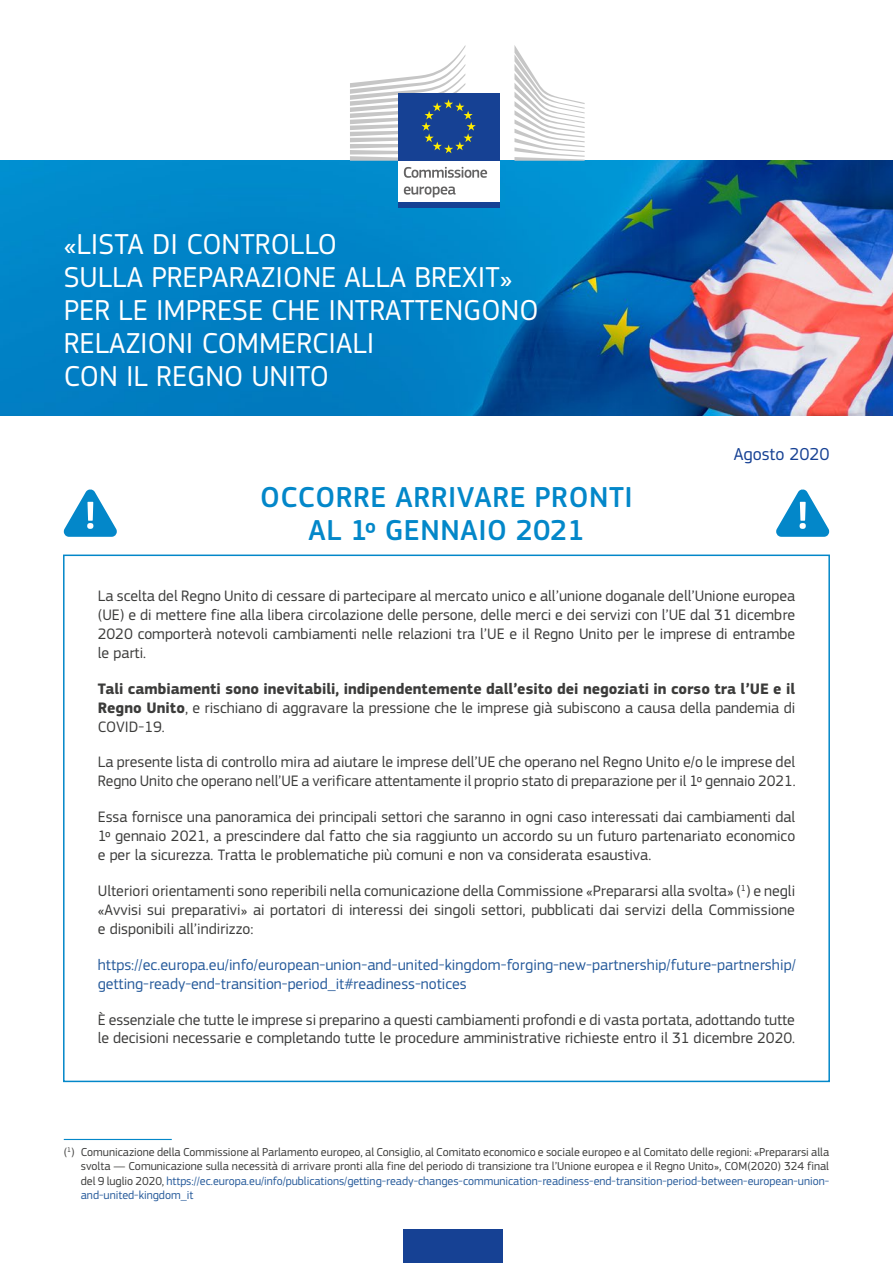
<style>
.page{position:relative;width:893px;height:1263px;background:#fff}
.page>*{position:absolute;margin:0;border:0;box-sizing:border-box;transform-origin:0 0}
.doc_title{font:30px/33px "EC Square Sans Pro";color:#fff}
.title_0{font:500 30px/33px "EC Square Sans Pro";letter-spacing:.02em;color:#0387c9;text-align:center}
.doc_date{font:18px "EC Square Sans Pro";color:#164194}
.body_page_1{font:15.75px/18.9px "EC Square Sans Pro";color:#3c3c3b;text-align:justify}
.body_page_1-2{font:700 15.75px/18.9px "EC Square Sans Pro";color:#3c3c3b;text-align:justify}
.body_page_1-3{font:15.75px/18.9px "EC Square Sans Pro";letter-spacing:.005em;color:#275b9b}
.footnotes{font:12px/14.4px "EC Square Sans Pro";color:#3c3c3b;text-align:justify}
.s1{font-weight:400}
.s2{color:#275b9b}
</style>
<div class="page">
<img style="left:0;top:161px;width:893px;height:255px">
<hr style="left:64px;top:1139px;width:108px;height:1px;background:#0387c9">
<svg style="left:63px;top:489px;width:54px;height:48px"></svg>
<svg style="left:776px;top:489px;width:54px;height:48px"></svg>
<div style="left:398px;top:159px;width:101px;height:45px;background:#fff"></div>
<div style="left:398px;top:202px;width:101px;height:6px;background:#164194"></div>
<svg style="left:514px;top:45px;width:71px;height:116px"></svg>
<div style="left:398px;top:93px;width:101px;height:68px;background:#164194"></div>
<svg style="left:350px;top:45px;width:126px;height:116px"></svg>
<svg style="left:404px;top:167px;width:83px;height:11px"></svg>
<svg style="left:404px;top:186px;width:52px;height:11px"></svg>
<div style="left:404px;top:1229px;width:99px;height:34px;background:#164194"></div>
<p class="doc_title" style="left:64px;top:228px;width:450px">«LISTA DI CONTROLLO<br>SULLA PREPARAZIONE ALLA BREXIT»</p>
<p class="doc_title" style="left:64px;top:294px;width:476px">PER LE IMPRESE CHE INTRATTENGONO<br>RELAZIONI COMMERCIALI<br>CON IL REGNO UNITO</p>
<p class="title_0" style="left:260px;top:481px;width:374px">OCCORRE ARRIVARE PRONTI<br>AL 1º GENNAIO 2021</p>
<p class="doc_date" style="left:734px;top:444px;width:97px">Agosto 2020</p>
<p class="body_page_1" style="left:98px;top:587px;width:699px">La scelta del Regno Unito di cessare di partecipare al mercato unico e all’unione doganale dell’Unione europea (UE) e di mettere fine alla libera circolazione delle persone, delle merci e dei servizi con l’UE dal 31 dicembre 2020 comporterà notevoli cambiamenti nelle relazioni tra l’UE e il Regno Unito per le imprese di entrambe le parti.</p>
<p class="body_page_1-2" style="left:98px;top:680px;width:699px">Tali cambiamenti sono inevitabili, indipendentemente dall’esito dei negoziati in corso tra l’UE e il Regno Unito<span class="s1">, e rischiano di aggravare la pressione che le imprese già subiscono a causa della pandemia di COVID-19.</span></p>
<p class="body_page_1" style="left:98px;top:753px;width:699px">La presente lista di controllo mira ad aiutare le imprese dell’UE che operano nel Regno Unito e/o le imprese del<br>Regno Unito che operano nell’UE a verificare attentamente il proprio stato di preparazione per il 1º gennaio 2021.</p>
<p class="body_page_1" style="left:98px;top:808px;width:699px">Essa fornisce una panoramica dei principali settori che saranno in ogni caso interessati dai cambiamenti dal 1º gennaio 2021, a prescindere dal fatto che sia raggiunto un accordo su un futuro partenariato economico e per la sicurezza. Tratta le problematiche più comuni e non va considerata esaustiva.</p>
<p class="body_page_1" style="left:98px;top:881px;width:699px">Ulteriori orientamenti sono reperibili nella comunicazione della Commissione «Prepararsi alla svolta» (<sup>1</sup>) e negli «Avvisi sui preparativi» ai portatori di interessi dei singoli settori, pubblicati dai servizi della Commissione e disponibili all’indirizzo:</p>
<p class="body_page_1-3" style="left:98px;top:955px;width:699px">https://ec.europa.eu/info/european-union-and-united-kingdom-forging-new-partnership/future-partnership/ getting-ready-end-transition-period_it#readiness-notices</p>
<p class="body_page_1" style="left:98px;top:1010px;width:699px">È essenziale che tutte le imprese si preparino a questi cambiamenti profondi e di vasta portata, adottando tutte le decisioni necessarie e completando tutte le procedure amministrative richieste entro il 31 dicembre 2020.</p>
<p class="footnotes" style="left:81px;top:1145px;width:750px;text-indent:-17px">(<sup>1</sup>) Comunicazione della Commissione al Parlamento europeo, al Consiglio, al Comitato economico e sociale europeo e al Comitato delle regioni: «Prepararsi alla svolta — Comunicazione sulla necessità di arrivare pronti alla fine del periodo di transizione tra l’Unione europea e il Regno Unito», COM(2020) 324 final del 9 luglio 2020, <span class="s2">https://ec.europa.eu/info/publications/getting-ready-changes-communication-readiness-end-transition-period-between-european-union&shy;and-united-kingdom_it</span></p>
</div>
